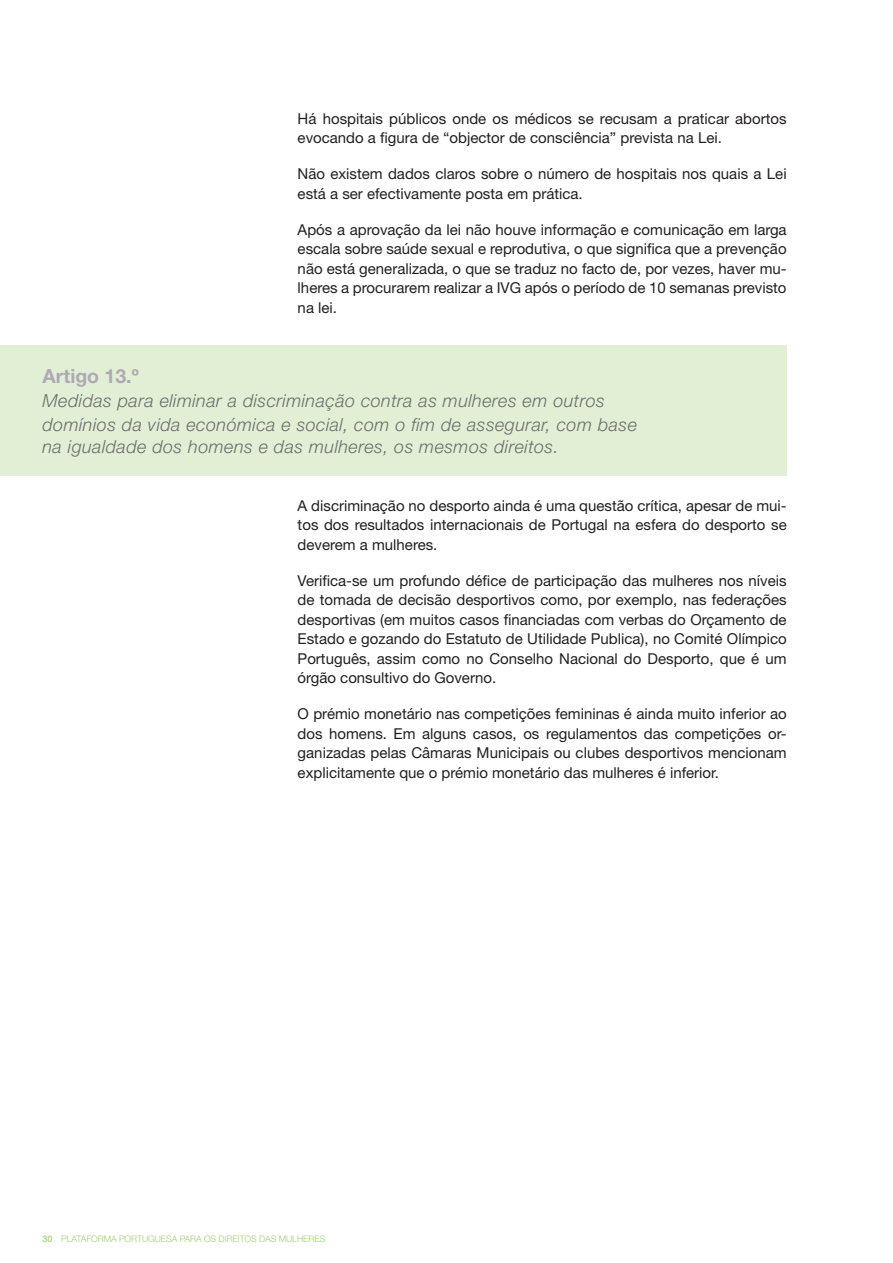
<style>
.page{position:relative;width:893px;height:1263px;background:#fff}
.page>*{position:absolute;margin:0;border:0;box-sizing:border-box;transform-origin:0 0}
.t1{font:700 19.5px "Helvetica Neue LT Std";color:#b0a9b3}
.t2{font:italic 300 18px/24px "Helvetica Neue LT Std";letter-spacing:.025em;color:#6c6d70}
.t3{font:15px/19.5px "Helvetica Neue LT Std";color:#231f20;text-align:justify}
.t4{font:300 9px "Helvetica Neue LT Std";letter-spacing:-.01em;color:#a1d076}
.s1{font-weight:500}
</style>
<div class="page">
<div style="left:0;top:345px;width:787px;height:131px;background:#e1efd4"></div>
<p class="t3" style="left:298px;top:108px;width:490px">Há hospitais públicos onde os médicos se recusam a praticar abortos evocando a figura de “objector de consciência” prevista na Lei.</p>
<p class="t3" style="left:298px;top:164px;width:490px">Não existem dados claros sobre o número de hospitais nos quais a Lei está a ser efectivamente posta em prática.</p>
<p class="t3" style="left:298px;top:219px;width:491px">Após a aprovação da lei não houve informação e comunicação em larga escala sobre saúde sexual e reprodutiva, o que significa que a prevenção não está generalizada, o que se traduz no facto de, por vezes, haver mu&shy;lheres a procurarem realizar a IVG após o período de 10 semanas previsto na lei.</p>
<h1 class="t1" style="left:43px;top:364px;width:98px">Artigo 13.º</h1>
<p class="t2" style="left:43px;top:389px;width:596px">Medidas para eliminar a discriminação contra as mulheres em outros domínios da vida económica e social, com o fim de assegurar, com base</p>
<p class="t2" style="left:43px;top:434px;width:518px">na igualdade dos homens e das mulheres, os mesmos direitos.</p>
<p class="t3" style="left:298px;top:495px;width:491px">A discriminação no desporto ainda é uma questão crítica, apesar de mui&shy;tos dos resultados internacionais de Portugal na esfera do desporto se deverem a mulheres.</p>
<p class="t3" style="left:298px;top:570px;width:490px">Verifica-se um profundo défice de participação das mulheres nos níveis de tomada de decisão desportivos como, por exemplo, nas federações desportivas (em muitos casos financiadas com verbas do Orçamento de Estado e gozando do Estatuto de Utilidade Publica), no Comité Olímpico Português, assim como no Conselho Nacional do Desporto, que é um órgão consultivo do Governo.</p>
<p class="t3" style="left:298px;top:704px;width:491px">O prémio monetário nas competições femininas é ainda muito inferior ao dos homens. Em alguns casos, os regulamentos das competições or&shy;ganizadas pelas Câmaras Municipais ou clubes desportivos mencionam explicitamente que o prémio monetário das mulheres é inferior.</p>
<p class="t4" style="left:43px;top:1233px;width:284px"><span class="s1">30</span> PLATAFORMA PORTUG UESA PARA OS DIREITOS DAS MULHERES</p>
</div>
